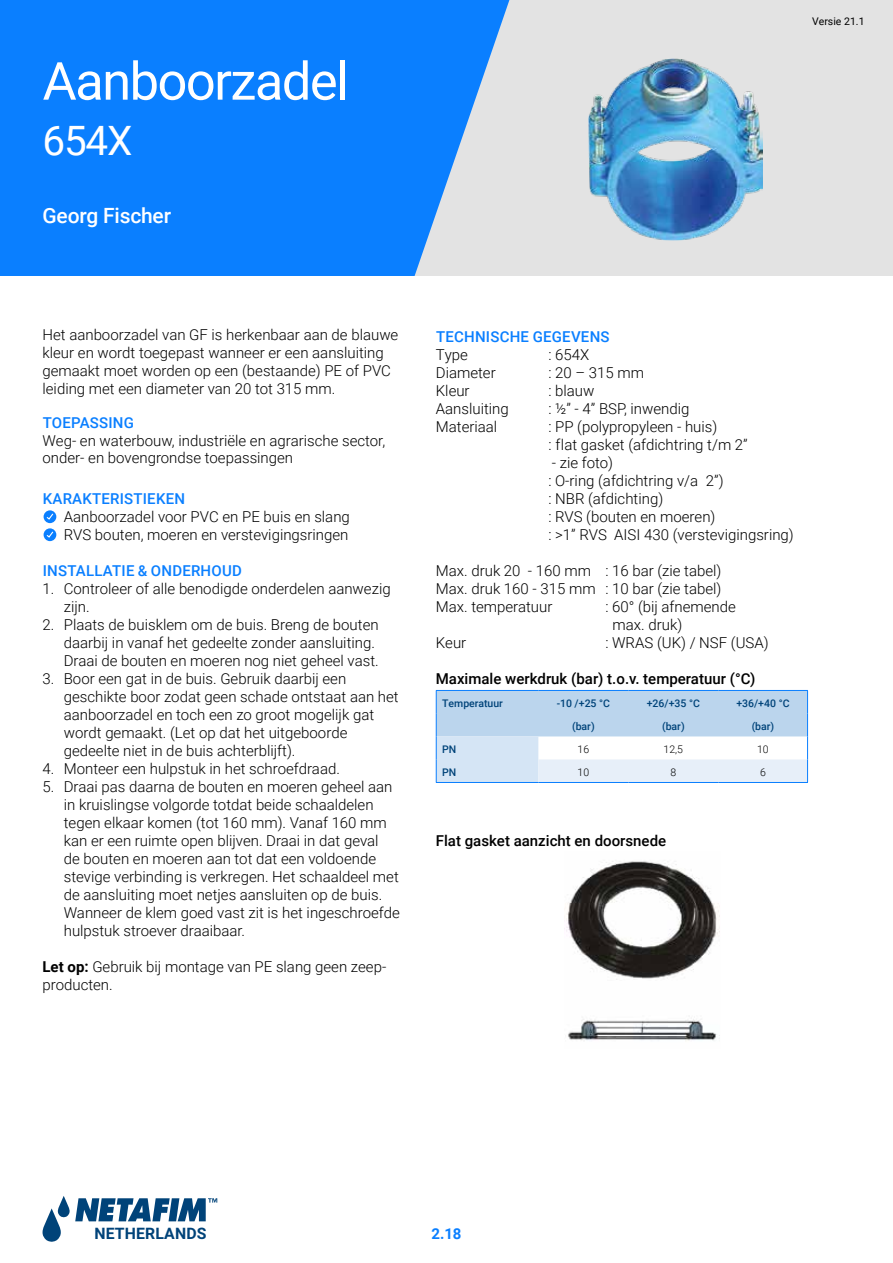
<style>
.page{position:relative;width:893px;height:1263px;background:#fff}
.page>*{position:absolute;margin:0;border:0;box-sizing:border-box;transform-origin:0 0}
.t1{font:52.5px/55.5px "Roboto";letter-spacing:-.03em;color:#fff}
.t2{font:40.5px "Roboto";color:#fff}
.t3{font:500 21px "Roboto";letter-spacing:-.01em;color:#fff}
.t4{font:700 15.9px "Roboto";letter-spacing:.01em;color:#004379}
.t5{font:300 15px/18px "Roboto";color:#000}
.t6{font:500 15px "Roboto";color:#000}
.t7{font:500 15px "Roboto";letter-spacing:.015em;color:#0a7fff}
.t8{font:700 15px "Roboto";color:#0a7fff}
.t9{font:500 10.5px "Roboto";color:#004379}
.t10{font:300 10.5px "Roboto";color:#000}
.t11{font:10.5px "Roboto";color:#000}
.s1{font-weight:700}
</style>
<div class="page">
<svg style="left:43px;top:1196px;width:174px;height:46px"></svg>
<div style="left:105px;top:1240px;width:139px;height:15px;background:#fff"></div>
<hr style="left:436px;top:782px;width:102px;height:1px;background:#0a7fff">
<hr style="left:538px;top:782px;width:90px;height:1px;background:#0a7fff">
<hr style="left:628px;top:782px;width:90px;height:1px;background:#0a7fff">
<svg style="left:436px;top:690px;width:372px;height:92px"></svg>
<hr style="left:718px;top:782px;width:90px;height:1px;background:#0a7fff">
<svg style="left:44px;top:510px;width:12px;height:13px"></svg>
<svg style="left:45px;top:512px;width:9px;height:9px"></svg>
<div style="left:0;top:0;width:893px;height:276px;background:#e3e3e3"></div>
<svg style="left:0;top:0;width:509px;height:276px;background:#1e88fc"></svg>
<svg style="left:44px;top:528px;width:12px;height:13px"></svg>
<svg style="left:45px;top:530px;width:9px;height:9px"></svg>
<img style="left:589px;top:59px;width:174px;height:182px">
<img style="left:564px;top:861px;width:156px;height:180px">
<h1 class="t1" style="left:43px;top:51px;width:308px">Aanboorzadel</h1>
<h2 class="t2" style="left:43px;top:112px;width:91px">654X</h2>
<h1 class="t1" style="left:65px;top:57px;width:396px">Elektr lasfittingen<br>ELGEF+</h1>
<h3 class="t3" style="left:43px;top:201px;width:130px">Georg Fischer</h3>
<p class="t11" style="left:812px;top:14px;width:54px">Versie 21.1</p>
<p class="t5" style="left:43px;top:325px;width:357px">Het aanboorzadel van GF is herkenbaar aan de blauwe kleur en wordt toegepast wanneer er een aansluiting gemaakt moet worden op een (bestaande) PE of PVC leiding met een diameter van 20 tot 315 mm.</p>
<p class="t7" style="left:43px;top:412px;width:93px">TOEPASSING</p>
<p class="t5" style="left:43px;top:431px;width:344px;line-height:17.2px">Weg- en waterbouw, industriële en agrarische sector, onder- en bovengrondse toepassingen</p>
<p class="t7" style="left:43px;top:488px;width:144px">KARAKTERISTIEKEN</p>
<p class="t5" style="left:64px;top:507px;width:288px">Aanboorzadel voor PVC en PE buis en slang<br>RVS bouten, moeren en verstevigingsringen</p>
<p class="t7" style="left:43px;top:560px;width:201px">INSTALLATIE &amp; ONDERHOUD</p>
<p class="t5" style="left:64px;top:579px;width:328px;text-indent:-21px">1. Controleer of alle benodigde onderdelen aanwezig zijn.</p>
<p class="t5" style="left:64px;top:615px;width:316px;text-indent:-21px">2. Plaats de buisklem om de buis. Breng de bouten daarbij in vanaf het gedeelte zonder aansluiting.<br>Draai de bouten en moeren nog niet geheel vast.</p>
<p class="t5" style="left:64px;top:669px;width:336px;text-indent:-21px">3. Boor een gat in de buis. Gebruik daarbij een geschikte boor zodat geen schade ontstaat aan het aanboorzadel en toch een zo groot mogelijk gat wordt gemaakt. (Let op dat het uitgeboorde gedeelte niet in de buis achterblijft).</p>
<p class="t5" style="left:43px;top:759px;width:299px">4. Monteer een hulpstuk in het schroefdraad.</p>
<p class="t5" style="left:64px;top:777px;width:338px;text-indent:-21px">5. Draai pas daarna de bouten en moeren geheel aan in kruislingse volgorde totdat beide schaaldelen tegen elkaar komen (tot 160 mm). Vanaf 160 mm kan er een ruimte open blijven. Draai in dat geval<br>de bouten en moeren aan tot dat een voldoende stevige verbinding is verkregen. Het schaaldeel met de aansluiting moet netjes aansluiten op de buis.<br>Wanneer de klem goed vast zit is het ingeschroefde hulpstuk stroever draaibaar.</p>
<p class="t5" style="left:43px;top:957px;width:345px"><span class="s1">Let op:</span> Gebruik bij montage van PE slang geen zeep&shy;producten.</p>
<p class="t7" style="left:436px;top:326px;width:175px">TECHNISCHE GEGEVENS</p>
<p class="t5" style="left:436px;top:345px;width:34px">Type</p>
<p class="t5" style="left:548px;top:345px;width:42px">: 654X</p>
<p class="t5" style="left:436px;top:363px;width:61px">Diameter</p>
<p class="t5" style="left:548px;top:363px;width:97px">: 20 – 315 mm</p>
<p class="t5" style="left:436px;top:381px;width:35px">Kleur</p>
<p class="t5" style="left:548px;top:381px;width:48px">: blauw</p>
<p class="t5" style="left:436px;top:399px;width:74px">Aansluiting</p>
<p class="t5" style="left:548px;top:399px;width:143px">: ½” - 4” BSP, inwendig</p>
<p class="t5" style="left:436px;top:417px;width:63px">Materiaal</p>
<p class="t5" style="left:548px;top:417px;width:201px">: PP (polypropyleen - huis)<br>: flat gasket (afdichtring t/m 2”</p>
<p class="t5" style="left:548px;top:453px;width:247px">- zie foto)<br>: O-ring (afdichtring v/a 2”)<br>: NBR (afdichting)<br>: RVS (bouten en moeren)<br>: &gt;1” RVS AISI 430 (verstevigingsring)</p>
<p class="t5" style="left:436px;top:561px;width:287px;text-align:justify">Max. druk 20 - 160 mm : 16 bar (zie tabel)<br>Max. druk 160 - 315 mm : 10 bar (zie tabel)<br>Max. temperatuur</p>
<p class="t5" style="left:613px;top:597px;width:125px;text-indent:-7px">: 60° (bij afnemende max. druk)</p>
<p class="t5" style="left:436px;top:633px;width:32px">Keur</p>
<p class="t5" style="left:605px;top:633px;width:165px">: WRAS (UK) / NSF (USA)</p>
<p class="t6" style="left:436px;top:668px;width:321px">Maximale werkdruk (bar) t.o.v. temperatuur (°C)</p>
<p class="t9" style="left:442px;top:696px;width:62px">Temperatuur</p>
<p class="t9" style="left:557px;top:696px;width:55px">-10 /+25 °C</p>
<p class="t9" style="left:647px;top:696px;width:55px">+26/+35 °C</p>
<p class="t9" style="left:736px;top:696px;width:55px">+36/+40 °C</p>
<p class="t9" style="left:572px;top:719px;width:24px">(bar)</p>
<p class="t9" style="left:662px;top:719px;width:24px">(bar)</p>
<p class="t9" style="left:752px;top:719px;width:24px">(bar)</p>
<p class="t9" style="left:442px;top:742px;width:16px">PN</p>
<p class="t10" style="left:578px;top:742px;width:13px">16</p>
<p class="t10" style="left:664px;top:742px;width:21px">12,5</p>
<p class="t10" style="left:757px;top:742px;width:13px">10</p>
<p class="t9" style="left:442px;top:765px;width:16px">PN</p>
<p class="t10" style="left:578px;top:765px;width:13px">10</p>
<p class="t10" style="left:670px;top:765px;width:7px">8</p>
<p class="t10" style="left:760px;top:765px;width:7px">6</p>
<p class="t6" style="left:436px;top:830px;width:232px">Flat gasket aanzicht en doorsnede</p>
<p class="t4" style="left:94px;top:1223px;width:114px">NETHERLANDS</p>
<p class="t8" style="left:431px;top:1223px;width:32px">2.18</p>
</div>
